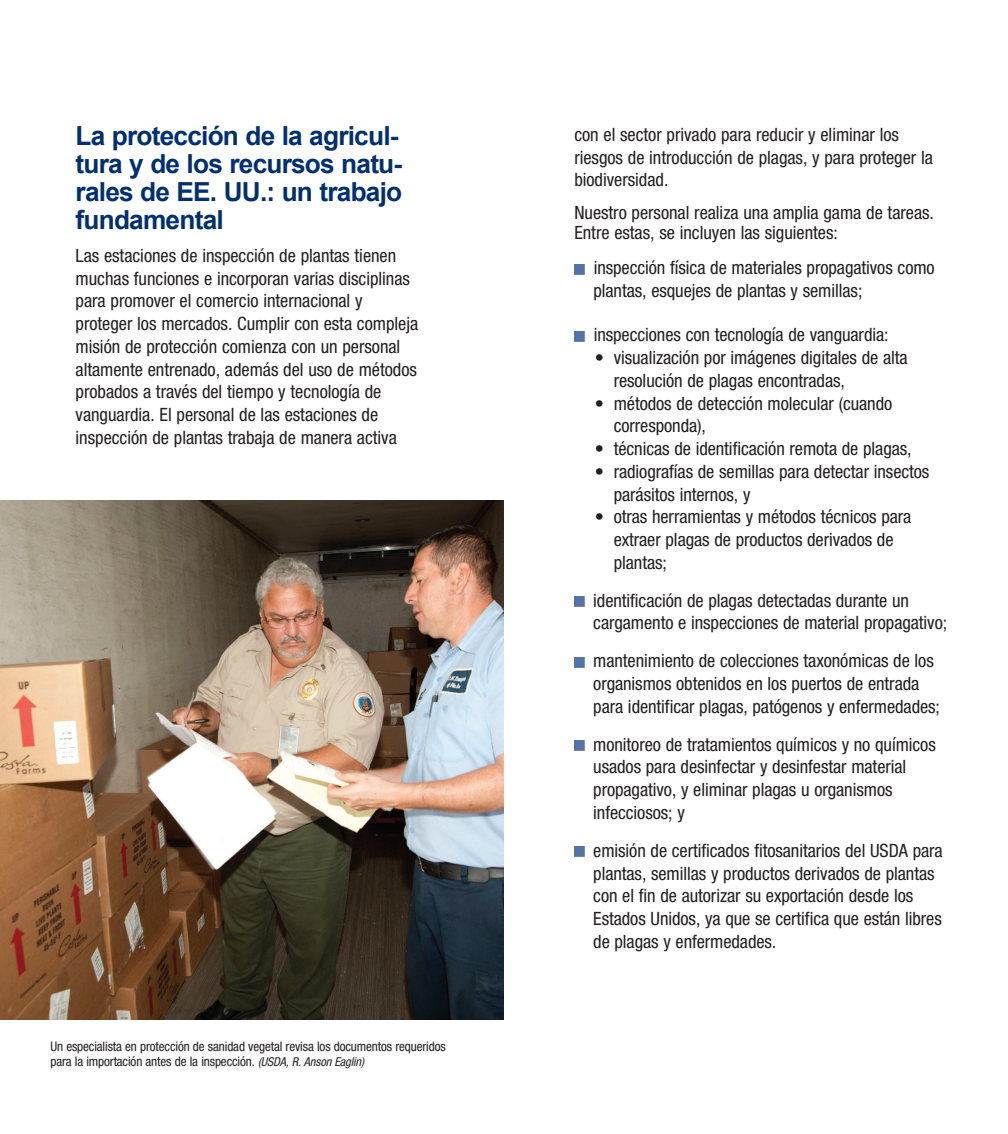
<style>
.page{position:relative;width:1008px;height:1134px;background:#fff}
.page>*{position:absolute;margin:0;border:0;box-sizing:border-box;transform-origin:0 0}
.Subhead{font:700 26.25px/28px "Arial";letter-spacing:-.03em;color:#002f73}
.Bullets{font:condensed 18.38px/22.8px "Helvetica Neue LT Std";letter-spacing:-.005em;color:#231f20}
.Paragraphs{font:condensed 18.38px/22.8px "Helvetica Neue LT Std";color:#231f20}
.CUTLINES{font:condensed 13.12px/15.8px "Helvetica Neue LT Std";letter-spacing:-.01em;color:#231f20}
.s1{font-style:italic;font-size:12.25px}
</style>
<div class="page">
<svg style="left:574px;top:265px;width:10px;height:9px"></svg>
<svg style="left:574px;top:331px;width:10px;height:10px"></svg>
<svg style="left:574px;top:597px;width:10px;height:10px"></svg>
<svg style="left:574px;top:657px;width:10px;height:10px"></svg>
<svg style="left:574px;top:741px;width:10px;height:10px"></svg>
<svg style="left:574px;top:847px;width:10px;height:10px"></svg>
<img style="left:0;top:501px;width:504px;height:519px">
<p class="Subhead" style="left:76px;top:122px;width:328px">La protección de la agricul&shy;tura y de los recursos natu&shy;rales de EE. UU.: un trabajo fundamental</p>
<p class="Paragraphs" style="left:76px;top:244px;width:344px">Las estaciones de inspección de plantas tienen muchas funciones e incorporan varias disciplinas para promover el comercio internacional y proteger los mercados. Cumplir con esta compleja misión de protección comienza con un personal altamente entrenado, además del uso de métodos probados a través del tiempo y tecnología de vanguardia. El personal de las estaciones de inspección de plantas trabaja de manera activa</p>
<p class="CUTLINES" style="left:50px;top:1038px;width:397px">Un especialista en protección de sanidad vegetal revisa los documentos requeridos para la importación antes de la inspección. <span class="s1">(USDA, R. Anson Eaglin)</span></p>
<p class="Paragraphs" style="left:574px;top:123px;width:360px">con el sector privado para reducir y eliminar los riesgos de introducción de plagas, y para proteger la biodiversidad.</p>
<p class="Paragraphs" style="left:574px;top:202px;width:361px;line-height:20.1px">Nuestro personal realiza una amplia gama de tareas.<br>Entre estas, se incluyen las siguientes:</p>
<p class="Paragraphs" style="left:593px;top:256px;width:343px">inspección física de materiales propagativos como plantas, esquejes de plantas y semillas;</p>
<p class="Bullets" style="left:594px;top:323px;width:296px">inspecciones con tecnología de vanguardia:</p>
<p class="Bullets" style="left:614px;top:346px;width:295px;text-indent:-19px">• visualización por imágenes digitales de alta resolución de plagas encontradas,</p>
<p class="Bullets" style="left:614px;top:392px;width:280px;text-indent:-19px">• métodos de detección molecular (cuando corresponda),</p>
<p class="Bullets" style="left:595px;top:437px;width:318px">• técnicas de identificación remota de plagas,</p>
<p class="Bullets" style="left:614px;top:460px;width:317px;text-indent:-19px">• radiografías de semillas para detectar insectos parásitos internos, y</p>
<p class="Bullets" style="left:614px;top:505px;width:299px;text-indent:-19px">• otras herramientas y métodos técnicos para extraer plagas de productos derivados de plantas;</p>
<p class="Bullets" style="left:593px;top:589px;width:355px">identificación de plagas detectadas durante un cargamento e inspecciones de material propagativo;</p>
<p class="Bullets" style="left:593px;top:649px;width:348px">mantenimiento de colecciones taxonómicas de los organismos obtenidos en los puertos de entrada para identificar plagas, patógenos y enfermedades;</p>
<p class="Bullets" style="left:593px;top:733px;width:344px">monitoreo de tratamientos químicos y no químicos usados para desinfectar y desinfestar material propagativo, y eliminar plagas u organismos infecciosos; y</p>
<p class="Bullets" style="left:593px;top:839px;width:351px">emisión de certificados fitosanitarios del USDA para plantas, semillas y productos derivados de plantas con el fin de autorizar su exportación desde los Estados Unidos, ya que se certifica que están libres de plagas y enfermedades.</p>
</div>
